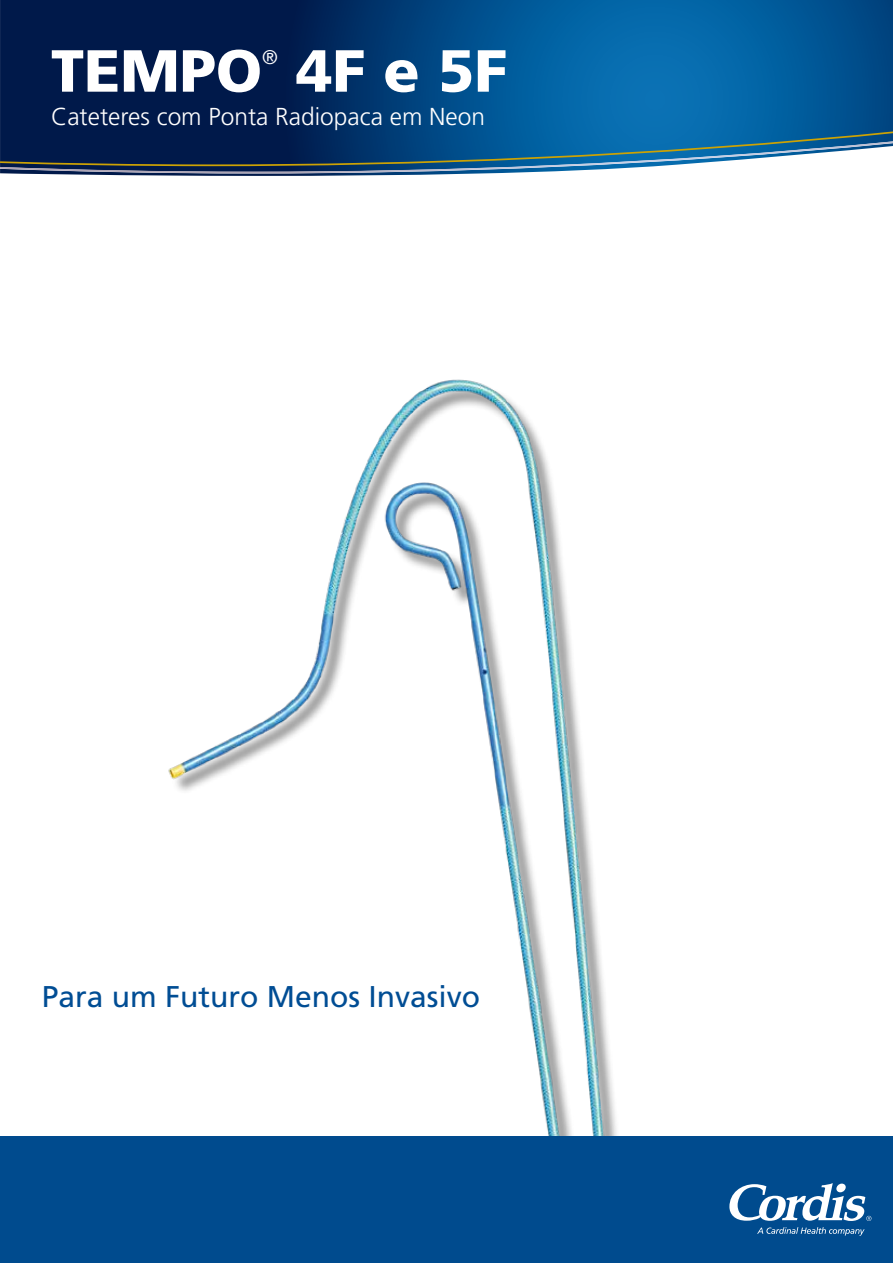
<style>
.page{position:relative;width:893px;height:1263px;background:#fff}
.page>*{position:absolute;margin:0;border:0;box-sizing:border-box;transform-origin:0 0}
.t1{font:900 59.4px "Frutiger";color:#fff}
.t2{font:30px "Frutiger";color:#004d94}
.t3{font:300 24.45px "Frutiger LT Std";color:#fff}
.t4{font:300 19.65px "Frutiger LT Std";color:#fff}
</style>
<div class="page">
<img style="left:168px;top:379px;width:449px;height:757px">
<svg style="left:0;top:0;width:893px;height:176px;background:#05437c"></svg>
<svg style="left:0;top:130px;width:893px;height:43px;background:#2f5d85"></svg>
<div style="left:0;top:1136px;width:893px;height:127px;background:#004b8e"></div>
<svg style="left:729px;top:1183px;width:142px;height:38px"></svg>
<svg style="left:757px;top:1227px;width:108px;height:9px"></svg>
<h1 class="t1" style="left:51px;top:35px;width:213px">TEMPO</h1>
<p class="t4" style="left:262px;top:46px;width:17px">®</p>
<h1 class="t1" style="left:296px;top:35px;width:213px">4F e 5F</h1>
<p class="t3" style="left:51px;top:102px;width:436px">Cateteres com Ponta Radiopaca em Neon</p>
<p class="t2" style="left:42px;top:979px;width:440px">Para um Futuro Menos Invasivo</p>
</div>
